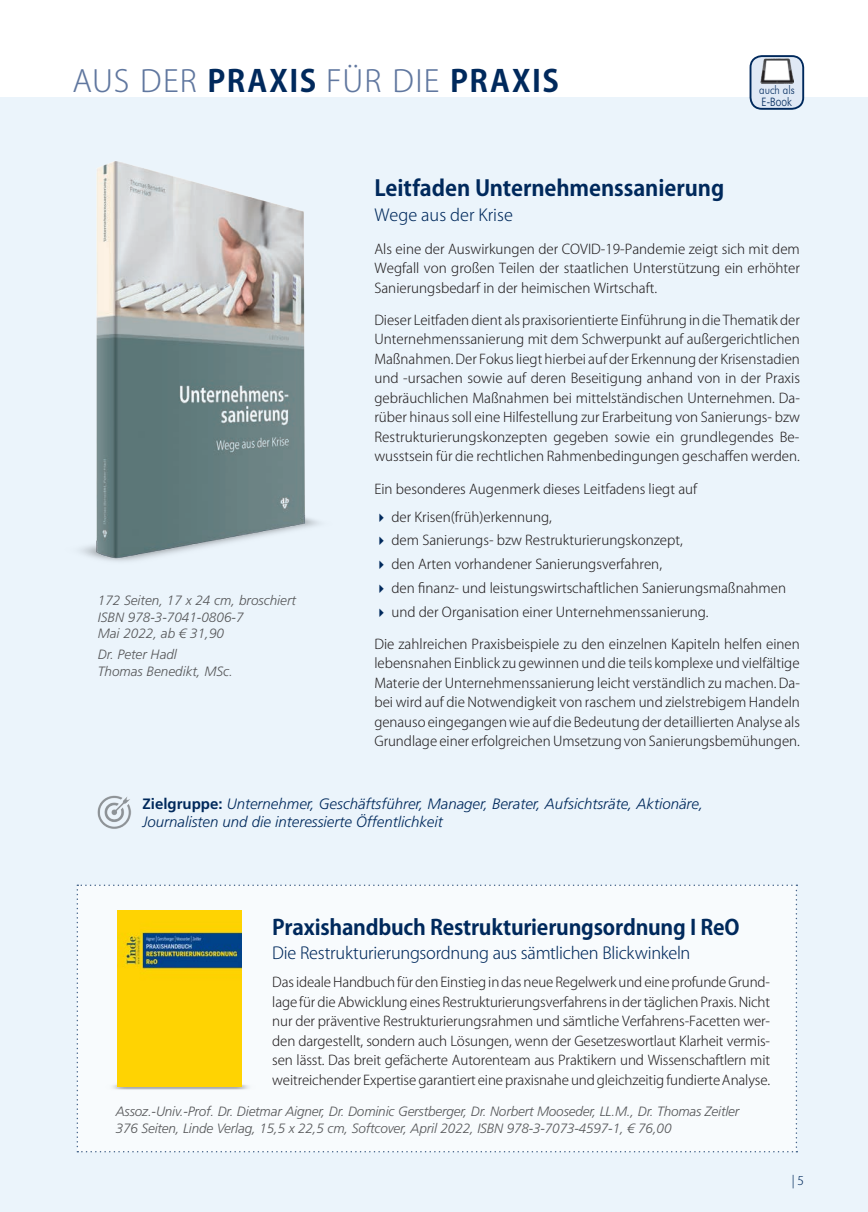
<style>
.page{position:relative;width:868px;height:1212px;background:#fff}
.page>*{position:absolute;margin:0;border:0;box-sizing:border-box;transform-origin:0 0}
.t1{font:300 30px "Koz Go Pro";letter-spacing:.035em;color:#60779f}
.t2{font:700 21.75px "Koz Go Pro";color:#00295c}
.t3{font:700 21px "Koz Go Pro";letter-spacing:-.01em;color:#00295c}
.t4{font:300 16.5px "Koz Go Pro";letter-spacing:-.015em;color:#00295c}
.t5{font:italic 300 15px/18px "Frutiger LT Std";color:#00295c}
.t6{font:300 13.5px/19.5px "Koz Go Pro";color:#231f20;text-align:justify}
.t7{font:italic 300 13.5px/16.5px "Frutiger LT Std";letter-spacing:-.01em;color:#57585a}
.t8{font:300 12px "Futura BT";color:#00295c;scale:.85 1}
.t9{font:300 12px "Frutiger LT Std";color:#00295c;scale:.85 1}
.t10{font:300 12px "Koz Go Pro";color:#00295c}
.s1{font-weight:700;color:#00295c}
.s2{font-weight:700;font-style:normal}
</style>
<div class="page">
<div style="left:0;top:98px;width:867px;height:1114px;background:#ebf4fb"></div>
<img style="left:80px;top:161px;width:239px;height:401px">
<img style="left:98px;top:795px;width:34px;height:34px">
<div style="left:750px;top:56px;width:53px;height:53px;background:#e0e9f5;border-radius:11px"></div>
<div style="left:749px;top:55px;width:55px;height:55px;border:2px solid #00295c;border-radius:11px"></div>
<img style="left:760px;top:59px;width:32px;height:25px">
<div style="left:77px;top:884px;width:720px;height:268px;background:#f8fbfd"></div>
<img style="left:111px;top:1081px;width:7px;height:2px">
<img style="left:104px;top:1083px;width:153px;height:7px">
<img style="left:118px;top:910px;width:124px;height:176px">
<h1 class="t1" style="left:72px;top:62px;width:488px">aus der <span class="s1">praxis</span> für die <span class="s1">praxis</span></h1>
<p class="t8" style="left:759px;top:82px;width:43px">auch als</p>
<p class="t9" style="left:761px;top:95px;width:37px">E-Book</p>
<p class="t7" style="left:98px;top:593px;width:200px">172 Seiten, 17 x 24 cm, broschiert<br>ISBN 978-3-7041-0806-7<br>Mai 2022, ab € 31,90</p>
<p class="t7" style="left:98px;top:646px;width:137px">Dr. Peter Hadl<br>Thomas Benedikt, MSc.</p>
<h2 class="t2" style="left:374px;top:174px;width:351px">Leitfaden Unternehmenssanierung</h2>
<p class="t4" style="left:374px;top:204px;width:140px">Wege aus der Krise</p>
<p class="t6" style="left:374px;top:239px;width:427px">Als eine der Auswirkungen der COVI D-19-Pandemie zeigt sich mit dem Wegfall von großen Teilen der staatlichen U nterstützung ein erhöhter Sanierungsbedarf in der heimischen Wirtschaft.</p>
<p class="t6" style="left:374px;top:310px;width:427px">Dieser Leitfaden dient als praxisorientierte Einführung in die Thematik der U nternehmenssanierung mit dem Schwerpunkt auf außergerichtlichen Maßnahmen. Der Fokus liegt hierbei auf der Erkennung der Krisenstadien und -ursachen sowie auf deren Beseitigung anhand von in der Praxis gebräuchlichen Maßnahmen bei mittelständischen U nternehmen. Da&shy;rüber hinaus soll eine Hilfestellung zur Erarbeitung von Sanierungs- bzw Restrukturierungskonzepten gegeben sowie ein grundlegendes Be&shy;wusstsein für die rechtlichen Rahmenbedingungen geschaffen werden.</p>
<p class="t6" style="left:391px;top:475px;width:307px;line-height:28px;text-indent:-17px">Ein besonderes Augenmerk dieses Leitfadens liegt auf der Krisen(früh)erkennung,</p>
<p class="t6" style="left:391px;top:529px;width:396px;line-height:23.7px;text-align:left">dem Sanierungs- bzw Restrukturierungskonzept,<br>den Arten vorhandener Sanierungsverfahren,<br>den finanz- und leistungswirtschaftlichen Sanierungsmaßnahmen und der Organisation einer U nternehmenssanierung.</p>
<p class="t6" style="left:374px;top:634px;width:427px">Die zahlreichen Praxisbeispiele zu den einzelnen Kapiteln helfen einen lebensnahen Einblick zu gewinnen und die teils komplexe und vielfältige Materie der U nternehmenssanierung leicht verständlich zu machen. Da&shy;bei wird auf die Notwendigkeit von raschem und zielstrebigem Handeln genauso eingegangen wie auf die Bedeutung der detaillierten Analyse als Grundlage einer erfolgreichen U msetzung von Sanierungsbemühungen.</p>
<p class="t5" style="left:142px;top:795px;width:562px"><span class="s2">Zielgruppe:</span> Unternehmer, Geschäftsführer, Manager, Berater, Aufsichtsräte, Aktionäre,<br>Journalisten und die interessierte Öffentlichkeit</p>
<h3 class="t3" style="left:272px;top:914px;width:467px">Praxishandbuch Restrukturierungsordnung I ReO</h3>
<p class="t4" style="left:272px;top:942px;width:419px">Die Restrukturierungsordnung aus sämtlichen Blickwinkeln</p>
<p class="t6" style="left:272px;top:973px;width:499px">Das ideale Handbuch für den Einstieg in das neue Regelwerk und eine profunde Grund&shy;lage für die Abwicklung eines Restrukturierungsverfahrens in der täglichen Praxis. N icht nur der präventive Restrukturierungsrahmen und sämtliche Verfahrens-Facetten wer&shy;den dargestellt, sondern auch Lösungen, wenn der Gesetzeswortlaut Klarheit vermis&shy;sen lässt. Das breit gefächerte Autorenteam aus Praktikern und Wissenschaftlern mit weitreichender Expertise garantiert eine praxisnahe und gleichzeitig fundierte Analyse.</p>
<p class="t7" style="left:116px;top:1103px;width:625px;line-height:17.2px">Assoz.-Univ.-Prof. Dr. Dietmar Aigner, Dr. Dominic Gerstberger, Dr. Norbert Mooseder, LL.M., Dr. Thomas Zeitler<br>376 Seiten, Linde Verlag, 15,5 x 22,5 cm, Softcover, April 2022, ISBN 978-3-7073-4597-1, € 76,00</p>
<p class="t10" style="left:791px;top:1172px;width:14px">| 5</p>
</div>
